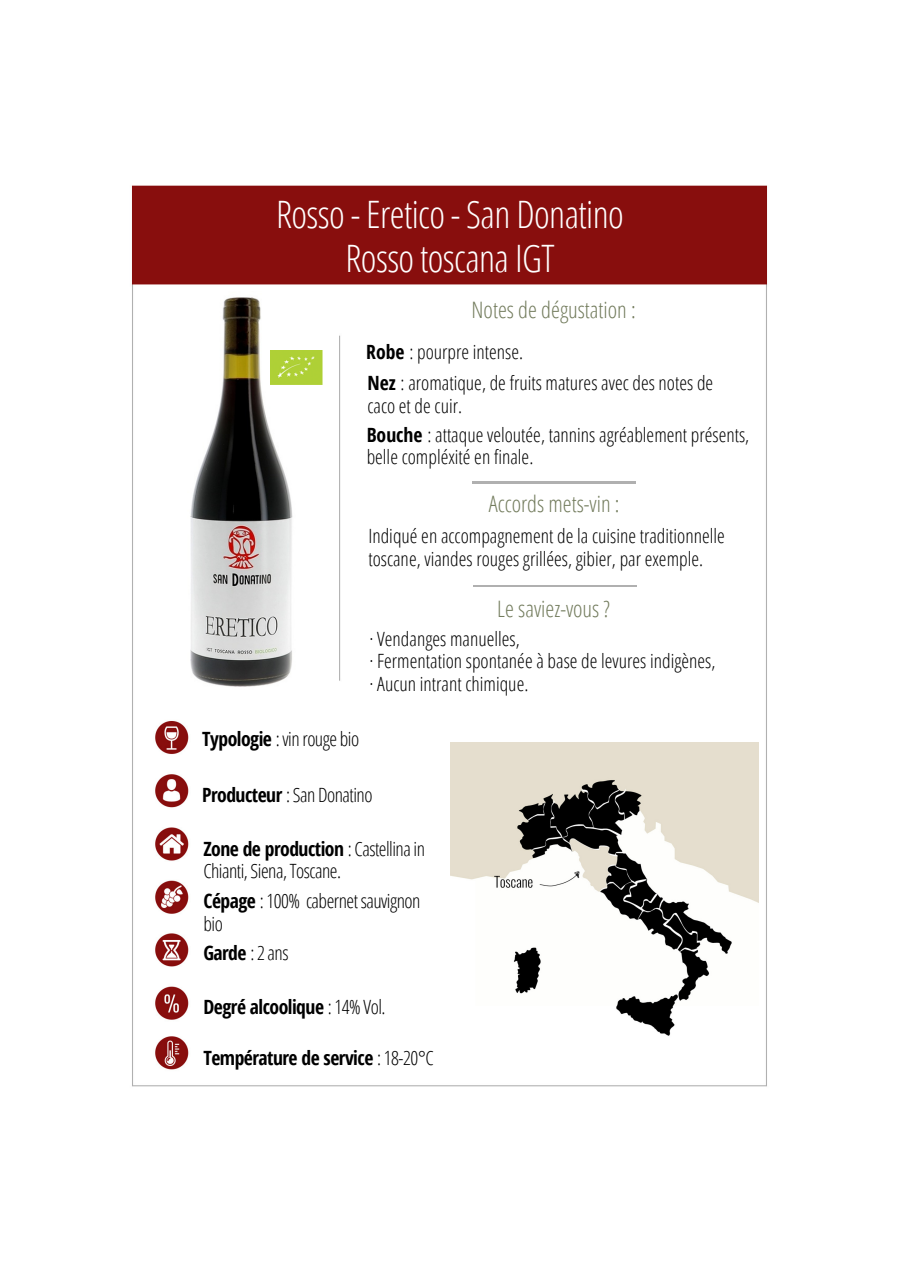
<style>
.page{position:relative;width:900px;height:1273px;background:#fff}
.page>*{position:absolute;margin:0;border:0;box-sizing:border-box;transform-origin:0 0}
.t1{font:300 37.8px/44.2px "Open Sans Condensed";letter-spacing:-.015em;color:#fff;text-align:center}
.t2{font:300 22.65px "Open Sans Condensed";color:#727b5c}
.t3{font:300 19.65px/22.6px "Open Sans Condensed";color:#000}
.t4{font:300 19.65px/22.6px "Open Sans Condensed";letter-spacing:-.025em;color:#000}
.t5{font:700 19.65px "Open Sans Condensed";letter-spacing:-.025em;color:#000}
.s1{font-weight:700}
.s2{font-weight:300}
</style>
<div class="page">
<img style="left:131px;top:185px;width:637px;height:902px">
<img style="left:472px;top:482px;width:163px;height:1px">
<img style="left:474px;top:585px;width:163px;height:1px">
<img style="left:187px;top:292px;width:109px;height:397px">
<img style="left:271px;top:350px;width:52px;height:34px">
<img style="left:451px;top:743px;width:307px;height:307px">
<p class="t1" style="left:276px;top:191px;width:349px">Rosso - Eretico - San Donatino<br>Rosso toscana IGT</p>
<p class="t2" style="left:472px;top:294px;width:166px">Notes de dégustation :</p>
<h2 class="t3" style="left:366px;top:340px;width:158px"><span class="s1">Robe</span> : pourpre intense.</h2>
<p class="t3" style="left:367px;top:371px;width:347px"><span class="s1">Nez</span> : aromatique, de fruits matures avec des notes de caco et de cuir.</p>
<p class="t3" style="left:367px;top:423px;width:384px"><span class="s1">Bouche</span> : attaque veloutée, tannins agréablement présents, belle compléxité en finale.</p>
<p class="t2" style="left:489px;top:487px;width:132px">Accords mets-vin :</p>
<p class="t3" style="left:368px;top:524px;width:358px">Indiqué en accompagnement de la cuisine traditionnelle toscane, viandes rouges grillées, gibier, par exemple.</p>
<p class="t2" style="left:497px;top:592px;width:114px">Le saviez-vous ?</p>
<p class="t3" style="left:370px;top:626px;width:152px">· Vendanges manuelles,</p>
<p class="t3" style="left:370px;top:649px;width:348px">· Fermentation spontanée à base de levures indigènes,</p>
<p class="t3" style="left:370px;top:672px;width:160px">· Aucun intrant chimique.</p>
<h2 class="t4" style="left:202px;top:726px;width:158px"><span class="s1">Typologie</span> : vin rouge bio</h2>
<p class="t4" style="left:202px;top:783px;width:172px"><span class="s1">Producteur</span> : San Donatino</p>
<p class="t4" style="left:203px;top:836px;width:223px"><span class="s1">Zone de production</span> : Castellina in<br>Chianti, Siena, Toscane.</p>
<p class="t4" style="left:203px;top:889px;width:219px"><span class="s1">Cépage</span> : 100% cabernet sauvignon bio</p>
<p class="t5" style="left:203px;top:938px;width:87px">Garde <span class="s2">: 2 ans</span></p>
<p class="t5" style="left:203px;top:993px;width:184px">Degré alcoolique <span class="s2">: 14% Vol.</span></p>
<p class="t5" style="left:203px;top:1043px;width:232px">Température de service <span class="s2">: 18-20°C</span></p>
</div>
